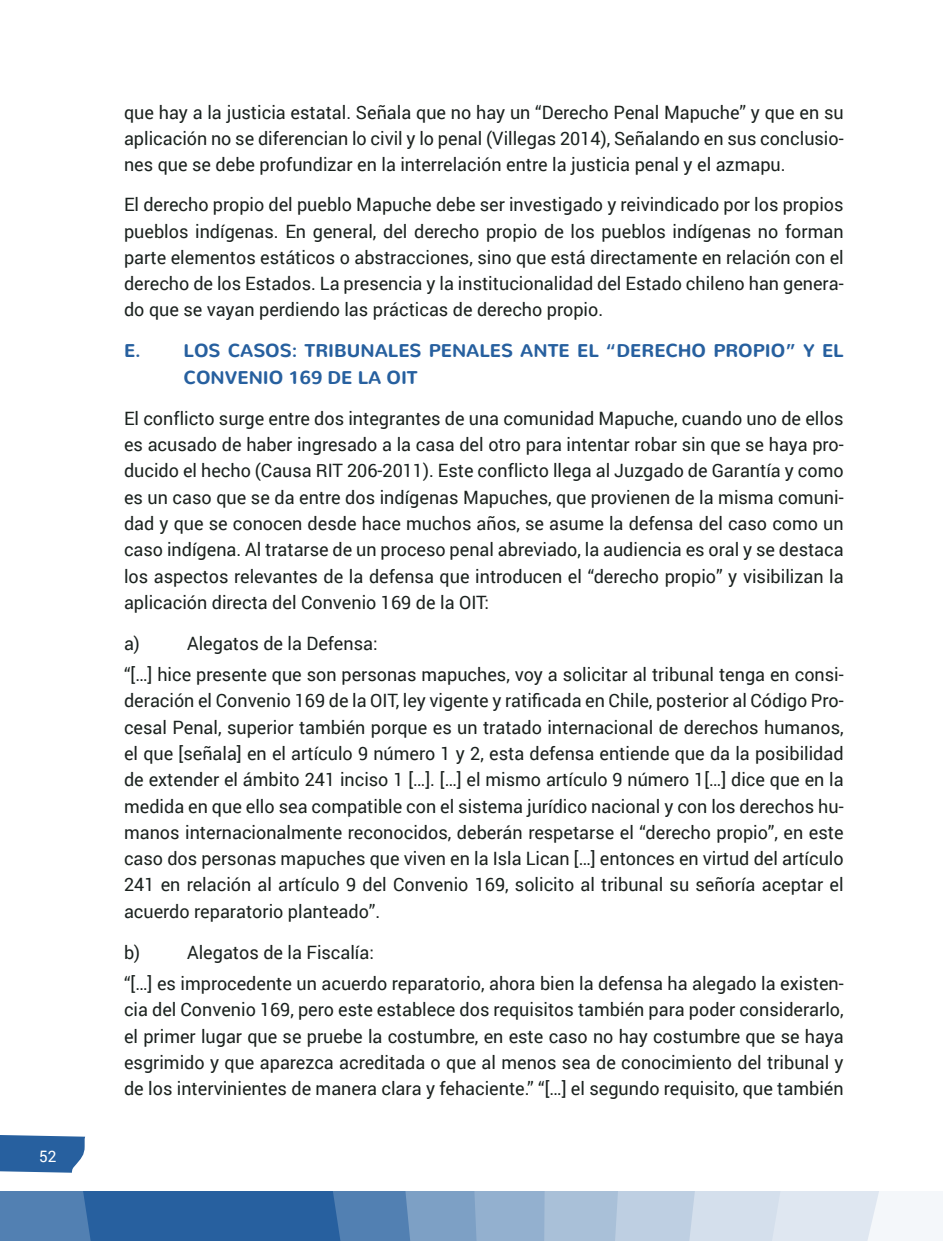
<style>
.page{position:relative;width:943px;height:1241px;background:#fff}
.page>*{position:absolute;margin:0;border:0;box-sizing:border-box;transform-origin:0 0}
.t1{font:18.38px/26.2px "Roboto";color:#1b221f;text-align:justify}
.t2{font:800 18.38px/26.2px "Nunito";color:#27609f}
.t3{font:15.75px "Roboto";color:#fff}
</style>
<div class="page">
<svg style="left:0;top:1191px;width:943px;height:49px;background:#83a4c8"></svg>
<svg style="left:0;top:1135px;width:85px;height:37px;background:#366ba6"></svg>
<p class="t3" style="left:39px;top:1144px;width:19px">52</p>
<p class="t1" style="left:124px;top:98px;width:721px">que hay a la justicia estatal. Señala que no hay un “Derecho Penal Mapuche” y que en su aplicación no se diferencian lo civil y lo penal (Villegas 2014), Señalando en sus conclusio&shy;nes que se debe profundizar en la interrelación entre la justicia penal y el azmapu.</p>
<p class="t1" style="left:124px;top:191px;width:721px">El derecho propio del pueblo Mapuche debe ser investigado y reivindicado por los propios pueblos indígenas. En general, del derecho propio de los pueblos indígenas no forman parte elementos estáticos o abstracciones, sino que está directamente en relación con el derecho de los Estados. La presencia y la institucionalidad del Estado chileno han genera&shy;do que se vayan perdiendo las prácticas de derecho propio.</p>
<p class="t2" style="left:184px;top:335px;width:661px;text-indent:-60px">E. LOS CASOS: TRIBUNALES PENALES ANTE EL “DERECHO PROPIO” Y EL<br>CONVENIO 169 DE LA OIT</p>
<p class="t1" style="left:124px;top:404px;width:721px">El conflicto surge entre dos integrantes de una comunidad Mapuche, cuando uno de ellos es acusado de haber ingresado a la casa del otro para intentar robar sin que se haya pro&shy;ducido el hecho (Causa RIT 206-2011). Este conflicto llega al Juzgado de Garantía y como es un caso que se da entre dos indígenas Mapuches, que provienen de la misma comuni&shy;dad y que se conocen desde hace muchos años, se asume la defensa del caso como un caso indígena. Al tratarse de un proceso penal abreviado, la audiencia es oral y se destaca los aspectos relevantes de la defensa que introducen el “derecho propio” y visibilizan la aplicación directa del Convenio 169 de la OIT:</p>
<p class="t1" style="left:124px;top:629px;width:17px">a)</p>
<p class="t1" style="left:124px;top:627px;width:721px;line-height:31.2px;text-indent:63px">Alegatos de la Defensa:<br>“[…] hice presente que son personas mapuches, voy a solicitar al tribunal tenga en consi-</p>
<p class="t1" style="left:124px;top:687px;width:721px">deración el Convenio 169 de la OIT, ley vigente y ratificada en Chile, posterior al Código Pro&shy;cesal Penal, superior también porque es un tratado internacional de derechos humanos, el que [señala] en el artículo 9 número 1 y 2, esta defensa entiende que da la posibilidad de extender el ámbito 241 inciso 1 […]. […] el mismo artículo 9 número 1[…] dice que en la medida en que ello sea compatible con el sistema jurídico nacional y con los derechos hu&shy;manos internacionalmente reconocidos, deberán respetarse el “derecho propio”, en este caso dos personas mapuches que viven en la Isla Lican […] entonces en virtud del artículo 241 en relación al artículo 9 del Convenio 169, solicito al tribunal su señoría aceptar el acuerdo reparatorio planteado”.</p>
<p class="t1" style="left:124px;top:938px;width:18px">b)</p>
<p class="t1" style="left:124px;top:935px;width:721px;line-height:31.2px;text-indent:63px">Alegatos de la Fiscalía:<br>“[…] es improcedente un acuerdo reparatorio, ahora bien la defensa ha alegado la existen-</p>
<p class="t1" style="left:124px;top:995px;width:721px">cia del Convenio 169, pero este establece dos requisitos también para poder considerarlo, el primer lugar que se pruebe la costumbre, en este caso no hay costumbre que se haya esgrimido y que aparezca acreditada o que al menos sea de conocimiento del tribunal y de los intervinientes de manera clara y fehaciente.” “[…] el segundo requisito, que también</p>
</div>
